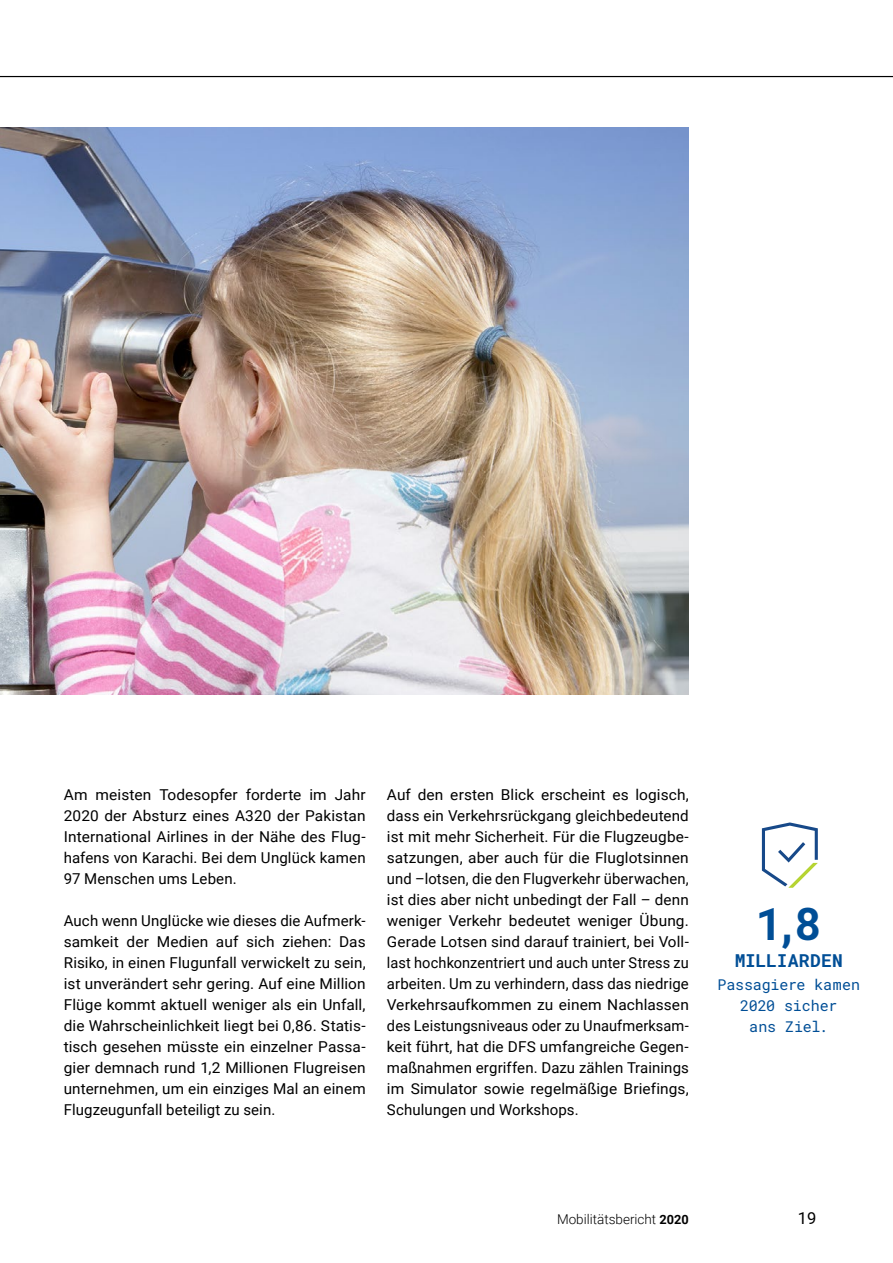
<style>
.page{position:relative;width:893px;height:1263px;background:#fff}
.page>*{position:absolute;margin:0;border:0;box-sizing:border-box;transform-origin:0 0}
.t1{font:700 45px "Roboto Mono";color:#004e96}
.t2{font:700 18px "Roboto Mono";letter-spacing:.005em;color:#004e96}
.t3{font:16.5px "Roboto";color:#000}
.t4{font:15px/21px "Roboto";letter-spacing:.005em;color:#000;text-align:justify}
.t5{font:15px/21px "Roboto Mono";letter-spacing:-.015em;color:#004e96;text-align:center}
.t6{font:300 13.5px "Roboto";color:#000}
.s1{font-weight:700;font-size:12.75px}
</style>
<div class="page">
<hr style="left:0;top:76px;width:893px;height:1px;background:#000">
<img style="left:0;top:128px;width:689px;height:567px">
<svg style="left:762px;top:822px;width:56px;height:66px"></svg>
<p class="t4" style="left:64px;top:785px;width:303px">Am meisten Todesopfer forderte im Jahr 2020 der Absturz eines A320 der Pakistan International Airlines in der Nähe des Flug&shy;hafens von Karachi. Bei dem Unglück kamen 97 Menschen ums Leben.</p>
<p class="t4" style="left:64px;top:911px;width:303px">Auch wenn Unglücke wie dieses die Aufmerk&shy;samkeit der Medien auf sich ziehen: Das Risiko, in einen Flugunfall verwickelt zu sein, ist unverändert sehr gering. Auf eine Million Flüge kommt aktuell weniger als ein Unfall, die Wahrscheinlichkeit liegt bei 0,86. Statis&shy;tisch gesehen müsste ein einzelner Passa&shy;gier demnach rund 1,2 Millionen Flugreisen unternehmen, um ein einziges Mal an einem Flugzeugunfall beteiligt zu sein.</p>
<p class="t4" style="left:387px;top:785px;width:303px">Auf den ersten Blick erscheint es logisch, dass ein Verkehrsrückgang gleichbedeutend ist mit mehr Sicherheit. Für die Flugzeugbe&shy;satzungen, aber auch für die Fluglotsinnen und –lotsen, die den Flugverkehr überwachen, ist dies aber nicht unbedingt der Fall – denn weniger Verkehr bedeutet weniger Übung.<br>Gerade Lotsen sind darauf trainiert, bei Voll&shy;last hochkonzentriert und auch unter Stress zu arbeiten. Um zu verhindern, dass das niedrige Verkehrsaufkommen zu einem Nachlassen des Leistungsniveaus oder zu Unaufmerksam&shy;keit führt, hat die DFS umfangreiche Gegen&shy;maßnahmen ergriffen. Dazu zählen Trainings im Simulator sowie regelmäßige Briefings, Schulungen und Workshops.</p>
<h1 class="t1" style="left:756px;top:908px;width:68px">1,8</h1>
<p class="t2" style="left:735px;top:954px;width:110px">MILLIARDEN</p>
<p class="t5" style="left:717px;top:975px;width:144px">Passagiere kamen<br>2020 sicher<br>ans Ziel.</p>
<p class="t6" style="left:557px;top:1212px;width:133px">Mobilitätsbericht <span class="s1">2020</span></p>
<p class="t3" style="left:798px;top:1212px;width:20px">19</p>
</div>
